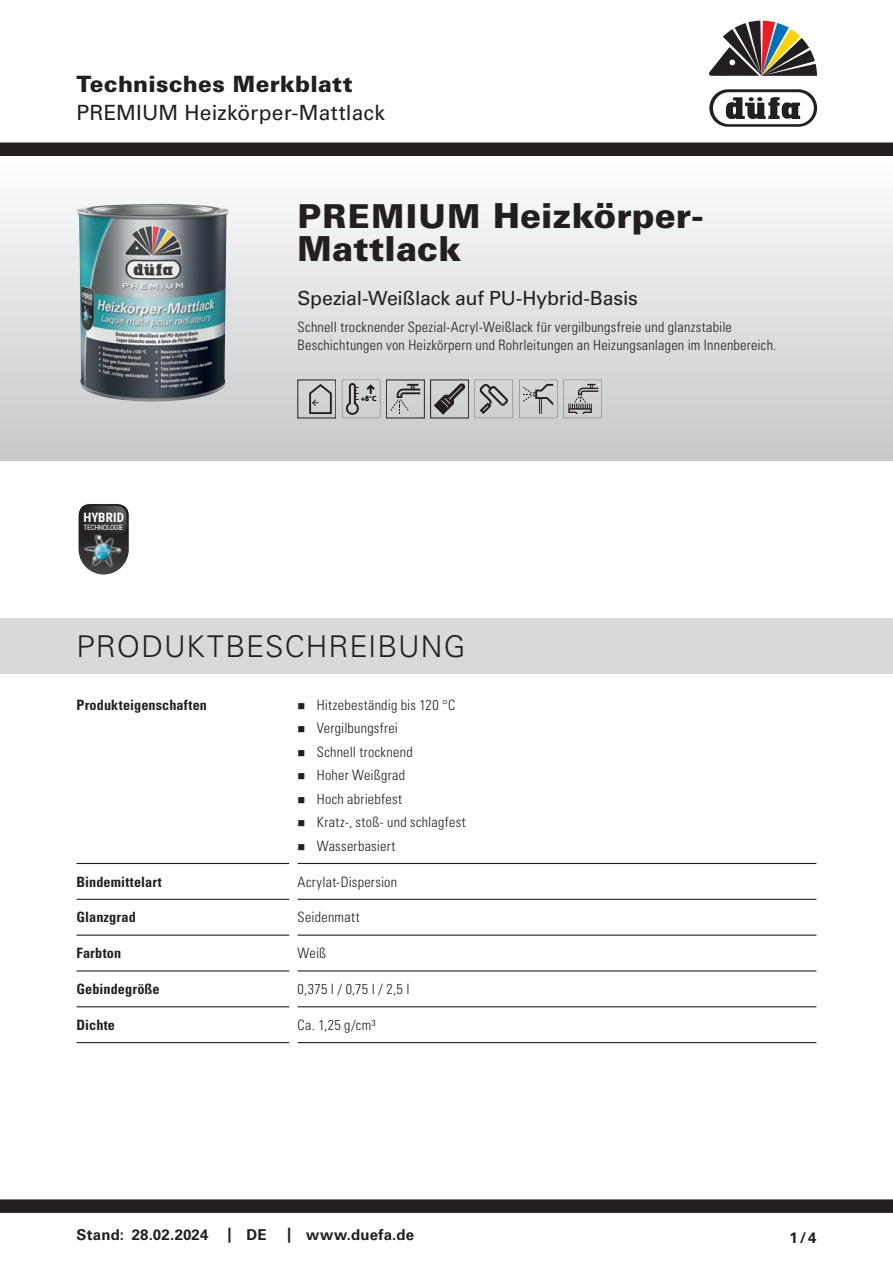
<style>
.page{position:relative;width:893px;height:1263px;background:#fff}
.page>*{position:absolute;margin:0;border:0;box-sizing:border-box;transform-origin:0 0}
.CB_AF_Produktname{font:900 34.5px/33px "Univers LT Std";color:#231f20}
.CB_AF_Kapitel_Ueberschrift{font:300 30px "Univers LT Std";letter-spacing:.035em;color:#231f20}
.CB_AF_Kopf_TM{font:900 22.5px "Univers LT Std";letter-spacing:.01em;color:#231f20}
.CB_AF_Kopf_Produktname_klein{font:21px "Univers LT Std";letter-spacing:.005em;color:#231f20}
.CB_AF_Subline_Produkt{font:19.5px "Univers LT Std";letter-spacing:-.015em;color:#231f20}
.CB_AF_Fuß_Stand_linksb{font:700 15px "Univers LT Std";letter-spacing:.01em;color:#231f20}
.CB_AF_Text_Standard{font:300 condensed 14.25px/18px "Univers LT Std";letter-spacing:.02em;color:#231f20}
.CB_AF_Abschnitt_Ueberschrift{font:700 condensed 14.25px "Univers LT Std";letter-spacing:.005em;color:#231f20}
.t1{font:700 13.05px "Roboto Condensed";letter-spacing:.01em;color:#fff}
.t2{font:7.35px "Roboto Condensed";letter-spacing:-.04em;color:#fff}
.t3{font:900 7.35px "Frutiger LT";color:#000}
.s1{font-size:33px}
.s2{font-weight:400}
</style>
<div class="page">
<div style="left:0;top:143px;width:893px;height:13px;background:#231f20"></div>
<div style="left:0;top:1199px;width:893px;height:14px;background:#231f20"></div>
<div style="left:0;top:156px;width:893px;height:305px;background:linear-gradient(to bottom,#feffff,#c5c6c9)"></div>
<img style="left:77px;top:204px;width:152px;height:199px">
<svg style="left:309px;top:384px;width:23px;height:30px"></svg>
<svg style="left:342px;top:380px;width:38px;height:38px"></svg>
<svg style="left:390px;top:384px;width:30px;height:30px"></svg>
<div style="left:430px;top:380px;width:39px;height:38px;border:1px solid #231f20"></div>
<svg style="left:434px;top:383px;width:31px;height:31px"></svg>
<svg style="left:475px;top:380px;width:38px;height:38px"></svg>
<svg style="left:519px;top:380px;width:38px;height:38px"></svg>
<svg style="left:563px;top:380px;width:39px;height:38px"></svg>
<svg style="left:78px;top:503px;width:52px;height:72px;background:#575a5c"></svg>
<hr style="left:77px;top:863px;width:212px;height:1px;background:#231f20">
<hr style="left:298px;top:863px;width:518px;height:1px;background:#231f20">
<hr style="left:77px;top:899px;width:212px;height:1px;background:#231f20">
<hr style="left:298px;top:899px;width:518px;height:1px;background:#231f20">
<hr style="left:77px;top:934px;width:212px;height:2px;background:#231f20">
<hr style="left:298px;top:934px;width:518px;height:2px;background:#231f20">
<hr style="left:77px;top:970px;width:212px;height:1px;background:#231f20">
<hr style="left:298px;top:970px;width:518px;height:1px;background:#231f20">
<hr style="left:77px;top:1006px;width:212px;height:1px;background:#231f20">
<hr style="left:298px;top:1006px;width:518px;height:1px;background:#231f20">
<hr style="left:77px;top:1042px;width:212px;height:1px;background:#231f20">
<hr style="left:298px;top:1042px;width:518px;height:1px;background:#231f20">
<div style="left:0;top:618px;width:893px;height:56px;background:#d8d9db"></div>
<svg style="left:709px;top:89px;width:108px;height:38px"></svg>
<svg style="left:709px;top:20px;width:108px;height:56px"></svg>
<p class="CB_AF_Kopf_TM" style="left:77px;top:70px;width:278px">Technisches Merkblatt</p>
<p class="CB_AF_Kopf_Produktname_klein" style="left:77px;top:100px;width:310px">PREMIUM Heizkörper-Mattlack</p>
<p class="CB_AF_Produktname" style="left:298px;top:199px;width:407px"><span class="s1">PREMIUM</span> Heizkörper-<br>Mattlack</p>
<p class="CB_AF_Subline_Produkt" style="left:298px;top:286px;width:342px">Spezial-Weißlack auf PU-Hybrid-Basis</p>
<p class="CB_AF_Text_Standard" style="left:298px;top:318px;width:480px">Schnell trocknender Spezial-Acryl-Weißlack für vergilbungsfreie und glanzstabile<br>Beschichtungen von Heizkörpern und Rohrleitungen an Heizungsanlagen im Innenbereich.</p>
<p class="t1" style="left:83px;top:508px;width:42px">HYBRID</p>
<p class="t2" style="left:83px;top:522px;width:42px">TECHNOLOGIE</p>
<p class="t3" style="left:361px;top:394px;width:17px">+8<span class="s2">°</span>C</p>
<p class="CB_AF_Kapitel_Ueberschrift" style="left:77px;top:628px;width:390px">PRODUKTBESCHREIBUNG</p>
<p class="CB_AF_Abschnitt_Ueberschrift" style="left:77px;top:696px;width:132px">Produkteigenschaften</p>
<p class="CB_AF_Text_Standard" style="left:317px;top:695px;width:140px">Hitzebeständig bis 120 °C</p>
<p class="CB_AF_Text_Standard" style="left:317px;top:719px;width:83px">Vergilbungsfrei</p>
<p class="CB_AF_Text_Standard" style="left:317px;top:742px;width:97px">Schnell trocknend</p>
<p class="CB_AF_Text_Standard" style="left:317px;top:766px;width:90px">Hoher Weißgrad</p>
<p class="CB_AF_Text_Standard" style="left:317px;top:790px;width:87px">Hoch abriebfest</p>
<p class="CB_AF_Text_Standard" style="left:317px;top:813px;width:150px">Kratz-, stoß- und schlagfest</p>
<p class="CB_AF_Text_Standard" style="left:317px;top:837px;width:80px">Wasserbasiert</p>
<p class="CB_AF_Abschnitt_Ueberschrift" style="left:77px;top:873px;width:87px">Bindemittelart</p>
<p class="CB_AF_Text_Standard" style="left:298px;top:872px;width:101px">Acrylat-Dispersion</p>
<p class="CB_AF_Abschnitt_Ueberschrift" style="left:77px;top:908px;width:61px">Glanzgrad</p>
<p class="CB_AF_Text_Standard" style="left:298px;top:908px;width:63px">Seidenmatt</p>
<p class="CB_AF_Abschnitt_Ueberschrift" style="left:77px;top:944px;width:46px">Farbton</p>
<p class="CB_AF_Text_Standard" style="left:298px;top:944px;width:30px">Weiß</p>
<p class="CB_AF_Abschnitt_Ueberschrift" style="left:77px;top:980px;width:85px">Gebindegröße</p>
<p class="CB_AF_Text_Standard" style="left:298px;top:980px;width:113px">0,375 l / 0,75 l / 2,5 l</p>
<p class="CB_AF_Abschnitt_Ueberschrift" style="left:77px;top:1016px;width:40px">Dichte</p>
<p class="CB_AF_Text_Standard" style="left:298px;top:1016px;width:79px">Ca. 1,25 g/cm³</p>
<p class="CB_AF_Fuß_Stand_linksb" style="left:77px;top:1226px;width:49px">Stand:</p>
<p class="CB_AF_Fuß_Stand_linksb" style="left:132px;top:1226px;width:78px">28.02.2024</p>
<p class="CB_AF_Fuß_Stand_linksb" style="left:228px;top:1225px;width:6px">|</p>
<p class="CB_AF_Fuß_Stand_linksb" style="left:247px;top:1226px;width:22px">DE</p>
<p class="CB_AF_Fuß_Stand_linksb" style="left:287px;top:1225px;width:6px">|</p>
<p class="CB_AF_Fuß_Stand_linksb" style="left:306px;top:1226px;width:109px">www.duefa.de</p>
<p class="CB_AF_Fuß_Stand_linksb" style="left:790px;top:1229px;width:28px">1/4</p>
</div>
